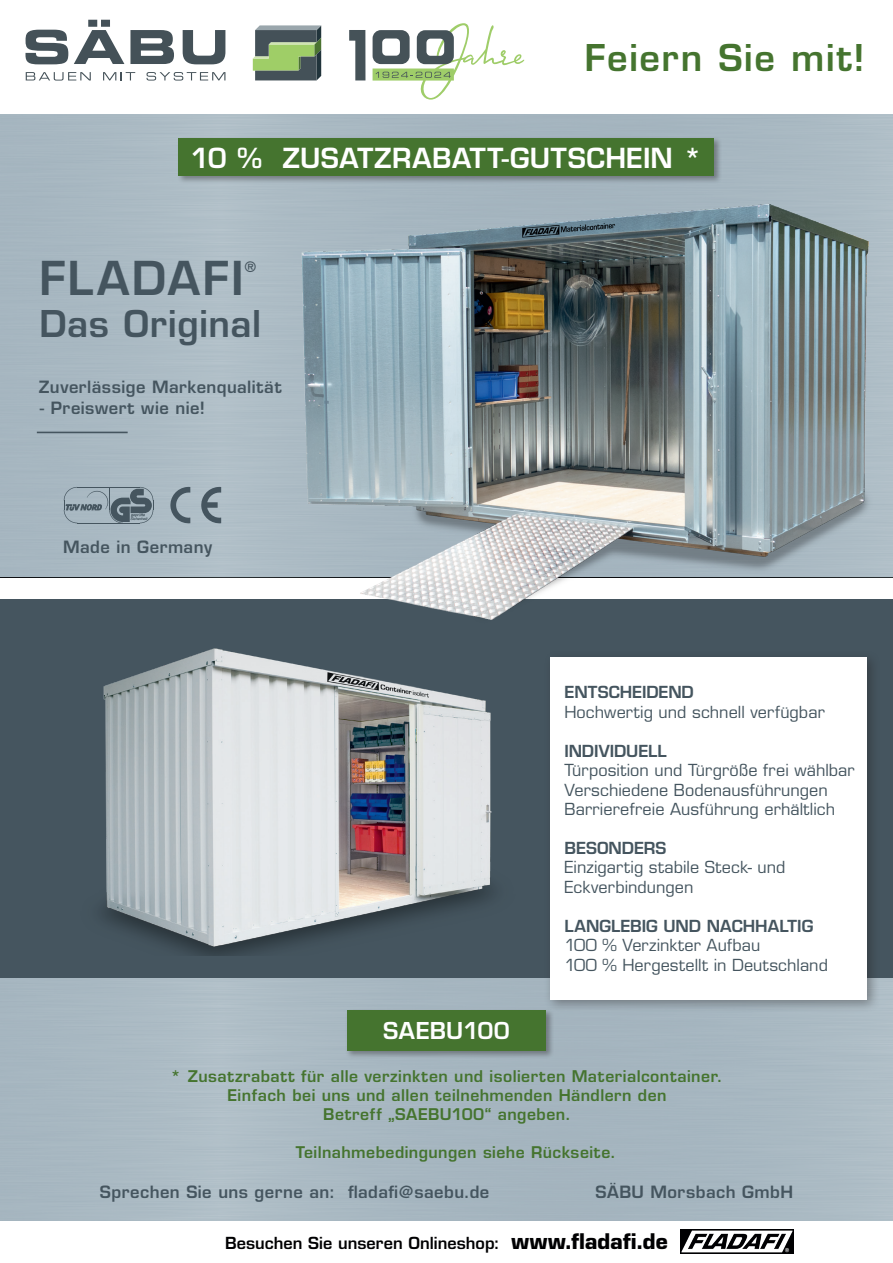
<style>
.page{position:relative;width:893px;height:1263px;background:#fff}
.page>*{position:absolute;margin:0;border:0;box-sizing:border-box;transform-origin:0 0}
.t1{font:600 45.6px "Eurostile LT Std";letter-spacing:.045em;color:#45555f}
.t2{font:600 36px "Eurostile LT Std";letter-spacing:.045em;color:#45742f}
.t3{font:600 36px "Eurostile LT Std";letter-spacing:.02em;color:#45555f}
.t4{font:600 27px "Eurostile LT Std";letter-spacing:.01em;color:#fff}
.t5{font:600 22.65px "Eurostile LT Std";letter-spacing:.005em;color:#fff}
.t6{font:600 16.5px "Eurostile LT Std";letter-spacing:.03em;color:#45555f}
.t7{font:16.2px/19.5px "Eurostile LT Std";letter-spacing:.005em;color:#45555f}
.t8{font:600 16.2px "Eurostile LT Std";letter-spacing:-.005em;color:#45555f}
.t9{font:600 16.2px "Eurostile LT Std";letter-spacing:.005em;color:#000002}
.t10{font:600 15.75px/18.9px "Eurostile LT Std";letter-spacing:.03em;color:#45742f;text-align:center}
.t11{font:600 14.1px "Eurostile LT Std";color:#45555f}
.s1{font-weight:700;font-size:21px}
</style>
<div class="page">
<div style="left:0;top:599px;width:893px;height:390px;background:#45555f"></div>
<div style="left:0;top:978px;width:893px;height:243px;background:#a8b8c1"></div>
<hr style="left:37px;top:432px;width:91px;height:1px;background:#45555f">
<svg style="left:147px;top:72px;width:78px;height:9px"></svg>
<svg style="left:103px;top:72px;width:32px;height:8px"></svg>
<svg style="left:26px;top:72px;width:65px;height:9px"></svg>
<svg style="left:183px;top:30px;width:42px;height:34px"></svg>
<svg style="left:130px;top:30px;width:44px;height:34px"></svg>
<svg style="left:74px;top:20px;width:50px;height:44px"></svg>
<svg style="left:26px;top:30px;width:42px;height:34px"></svg>
<svg style="left:253px;top:25px;width:68px;height:55px;background:#738b6c"></svg>
<svg style="left:349px;top:23px;width:175px;height:77px"></svg>
<img style="left:218px;top:176px;width:675px;height:443px">
<img style="left:102px;top:619px;width:391px;height:336px">
<div style="left:177px;top:136px;width:546px;height:48px;background:#231f20;opacity:.4"></div>
<div style="left:179px;top:138px;width:535px;height:37px;background:#45742f"></div>
<div style="left:345px;top:1008px;width:209px;height:51px;background:#231f20;opacity:.4"></div>
<div style="left:347px;top:1010px;width:199px;height:40px;background:#45742f"></div>
<div style="left:543px;top:650px;width:337px;height:363px;background:#231f20;opacity:.4"></div>
<div style="left:550px;top:657px;width:317px;height:342px;background:#fff"></div>
<svg style="left:64px;top:487px;width:90px;height:37px;background:#85959f"></svg>
<svg style="left:170px;top:487px;width:20px;height:37px"></svg>
<svg style="left:200px;top:487px;width:21px;height:37px"></svg>
<img style="left:680px;top:1229px;width:113px;height:25px">
<h2 class="t2" style="left:585px;top:35px;width:281px">Feiern Sie mit!</h2>
<h3 class="t4" style="left:191px;top:141px;width:513px">10 % ZUSATZRABATT-GUTSCHEIN *</h3>
<h1 class="t1" style="left:39px;top:250px;width:206px">FLADAFI</h1>
<p class="t11" style="left:245px;top:258px;width:13px">®</p>
<h2 class="t3" style="left:39px;top:302px;width:223px">Das Original</h2>
<p class="t6" style="left:39px;top:377px;width:244px">Zuverlässige Markenqualität</p>
<p class="t6" style="left:40px;top:398px;width:167px">- Preiswert wie nie!</p>
<p class="t6" style="left:63px;top:537px;width:150px">Made in Germany</p>
<h3 class="t5" style="left:383px;top:1016px;width:128px">SAEBU100</h3>
<p class="t8" style="left:564px;top:682px;width:131px">ENTSCHEIDEND</p>
<p class="t7" style="left:564px;top:702px;width:262px">Hochwertig und schnell verfügbar</p>
<p class="t8" style="left:564px;top:740px;width:104px">INDIVIDUELL</p>
<p class="t7" style="left:564px;top:760px;width:292px">Türposition und Türgröße frei wählbar<br>Verschiedene Bodenausführungen<br>Barrierefreie Ausführung erhältlich</p>
<p class="t8" style="left:564px;top:838px;width:103px">BESONDERS</p>
<p class="t7" style="left:564px;top:858px;width:222px">Einzigartig stabile Steck- und<br>Eckverbindungen</p>
<p class="t8" style="left:564px;top:915px;width:250px">LANGLEBIG UND NACHHALTIG</p>
<p class="t7" style="left:564px;top:935px;width:265px">100 % Verzinkter Aufbau<br>100 % Hergestellt in Deutschland</p>
<p class="t10" style="left:170px;top:1067px;width:554px">* Zusatzrabatt für alle verzinkten und isolierten Materialcontainer.<br>Einfach bei uns und allen teilnehmenden Händlern den<br>Betreff „SAEBU100“ angeben.</p>
<p class="t10" style="left:296px;top:1143px;width:322px">Teilnahmebedingungen siehe Rückseite.</p>
<p class="t6" style="left:100px;top:1181px;width:391px">Sprechen Sie uns gerne an: fladafi@saebu.de</p>
<p class="t6" style="left:595px;top:1181px;width:199px">SÄBU Morsbach GmbH</p>
<p class="t9" style="left:225px;top:1233px;width:444px">Besuchen Sie unseren Onlineshop: <span class="s1">www.fladafi.de</span></p>
</div>
